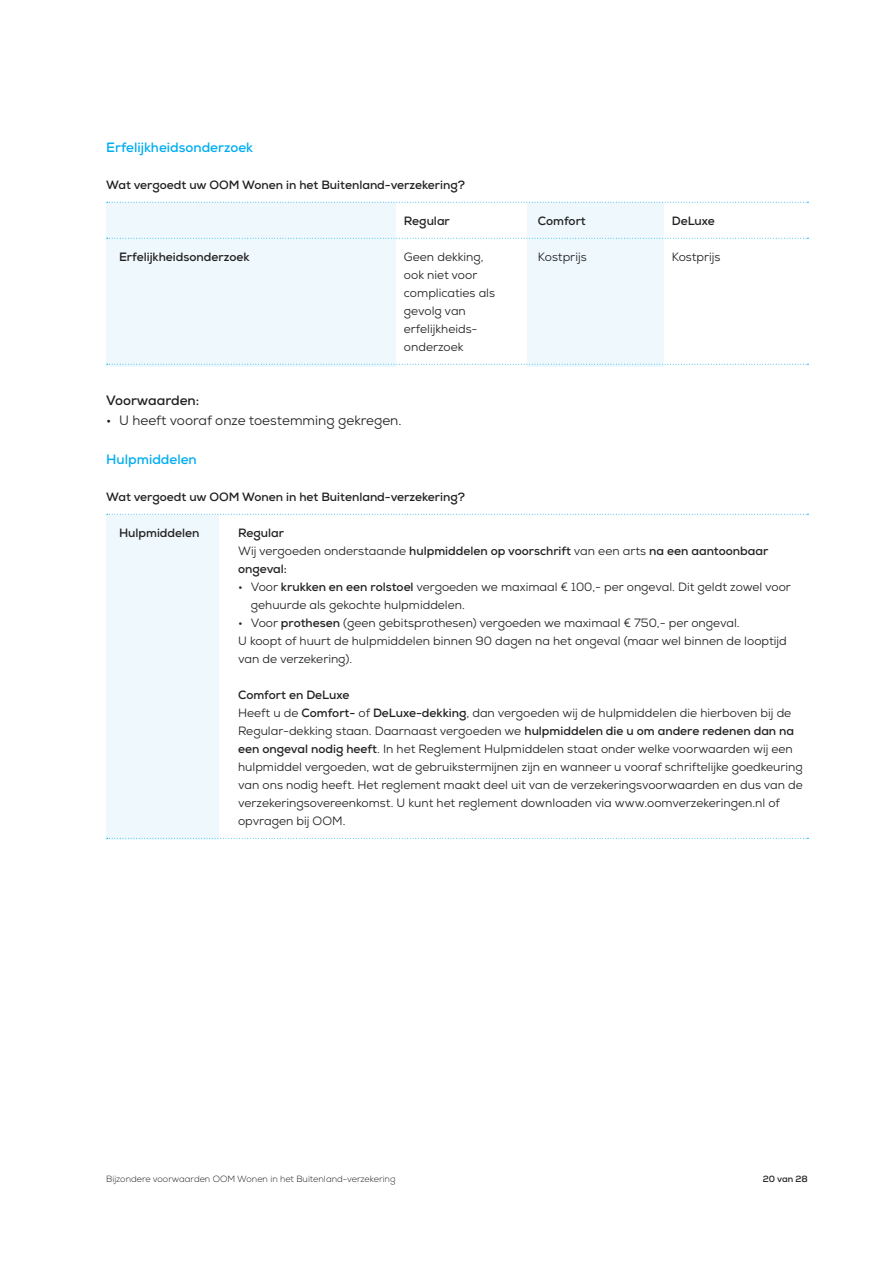
<style>
.page{position:relative;width:893px;height:1263px;background:#fff}
.page>*{position:absolute;margin:0;border:0;box-sizing:border-box;transform-origin:0 0}
.t1{font:13.5px "Nexa";color:#221f1f}
.t2{font:700 13.5px "Nexa";color:#00adef}
.t3{font:700 13.5px "Nexa";color:#221f1f}
.t4{font:12px/18px "Nexa";color:#221f1f}
.t5{font:700 12px/18px "Nexa";color:#221f1f}
.t6{font:300 9px "Nexa";color:#221f1f}
.t7{font:700 9px "Nexa";color:#221f1f}
.s1{font-weight:400}
.s2{font-weight:700}
</style>
<div class="page">
<div style="left:527px;top:202px;width:136px;height:164px;background:#eef8fd"></div>
<div style="left:106px;top:202px;width:289px;height:164px;background:#eef8fd"></div>
<div style="left:106px;top:515px;width:113px;height:324px;background:#eef8fd"></div>
<svg style="left:107px;top:202px;width:701px;height:1px"></svg>
<svg style="left:107px;top:238px;width:701px;height:1px"></svg>
<svg style="left:107px;top:364px;width:701px;height:1px"></svg>
<svg style="left:107px;top:514px;width:701px;height:1px"></svg>
<svg style="left:107px;top:838px;width:701px;height:1px"></svg>
<p class="t2" style="left:106px;top:140px;width:148px">Erfelijkheidsonderzoek</p>
<p class="t5" style="left:106px;top:177px;width:360px">Wat vergoedt uw OOM Wonen in het Buitenland-verzekering?</p>
<p class="t5" style="left:404px;top:213px;width:47px">Regular</p>
<p class="t5" style="left:538px;top:213px;width:49px">Comfort</p>
<p class="t5" style="left:672px;top:213px;width:44px">DeLuxe</p>
<p class="t5" style="left:119px;top:249px;width:132px">Erfelijkheidsonderzoek</p>
<p class="t4" style="left:404px;top:249px;width:81px">Geen dekking,</p>
<p class="t4" style="left:538px;top:249px;width:50px">Kostprijs</p>
<p class="t4" style="left:672px;top:249px;width:50px">Kostprijs</p>
<p class="t4" style="left:404px;top:267px;width:93px">ook niet voor complicaties als gevolg van erfelijkheids&shy;onderzoek</p>
<p class="t3" style="left:106px;top:394px;width:95px">Voorwaarden:</p>
<p class="t1" style="left:106px;top:414px;width:297px">• U heeft vooraf onze toestemming gekregen.</p>
<p class="t2" style="left:106px;top:452px;width:92px">Hulpmiddelen</p>
<p class="t5" style="left:106px;top:489px;width:360px">Wat vergoedt uw OOM Wonen in het Buitenland-verzekering?</p>
<p class="t5" style="left:119px;top:525px;width:82px">Hulpmiddelen</p>
<p class="t5" style="left:238px;top:525px;width:532px">Regular<br><span class="s1">Wij vergoeden onderstaande</span> hulpmiddelen op voorschrift <span class="s1">van een arts</span> na een aantoonbaar ongeval:</p>
<p class="t4" style="left:251px;top:579px;width:542px;text-indent:-13px">• Voor <span class="s2">krukken en een rolstoel</span> vergoeden we maximaal € 100,- per ongeval. Dit geldt zowel voor gehuurde als gekochte hulpmiddelen.</p>
<p class="t4" style="left:238px;top:615px;width:550px">• Voor <span class="s2">prothesen</span> (geen gebitsprothesen) vergoeden we maximaal € 750,- per ongeval.<br>U koopt of huurt de hulpmiddelen binnen 90 dagen na het ongeval (maar wel binnen de looptijd van de verzekering).</p>
<p class="t4" style="left:238px;top:687px;width:566px"><span class="s2">Comfort en DeLuxe<br></span>Heeft u de <span class="s2">Comfort-</span> of <span class="s2">DeLuxe-dekking</span>, dan vergoeden wij de hulpmiddelen die hierboven bij de Regular-dekking staan. Daarnaast vergoeden we <span class="s2">hulpmiddelen die u om andere redenen dan na een ongeval nodig heeft</span>. In het Reglement Hulpmiddelen staat onder welke voorwaarden wij een hulpmiddel vergoeden, wat de gebruikstermijnen zijn en wanneer u vooraf schriftelijke goedkeuring van ons nodig heeft. Het reglement maakt deel uit van de verzekeringsvoorwaarden en dus van de verzekeringsovereenkomst. U kunt het reglement downloaden via www.oomverzekeringen.nl of opvragen bij OOM.</p>
<p class="t6" style="left:106px;top:1176px;width:291px">Bijzondere voorwaarden OOM Wonen in het Buitenland-verzekering</p>
<p class="t7" style="left:763px;top:1175px;width:47px">20 van 28</p>
</div>
